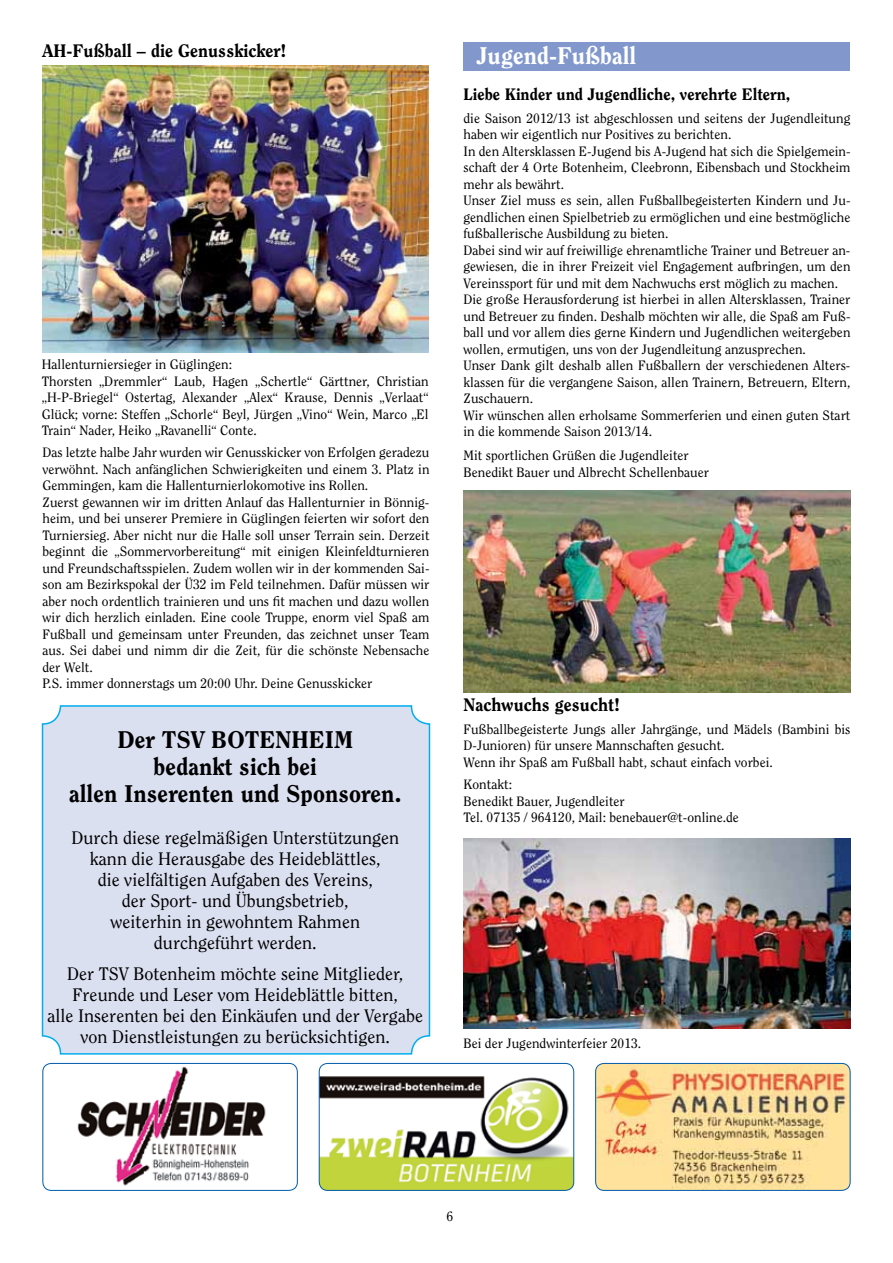
<style>
.page{position:relative;width:893px;height:1263px;background:#fff}
.page>*{position:absolute;margin:0;border:0;box-sizing:border-box;transform-origin:0 0}
.t1{font:800 24px/27px "Clearface";color:#000;text-align:center}
.t2{font:800 24px "Clearface";color:#fff}
.t3{font:18px/21px "Clearface";color:#000;text-align:center}
.t4{font:800 18px "Clearface";color:#000}
.t5{font:800 16.5px "Clearface";color:#000}
.t6{font:13.5px/16.5px "Clearface";color:#000}
</style>
<div class="page">
<img style="left:77px;top:1066px;width:189px;height:120px">
<div style="left:43px;top:1063px;width:255px;height:128px;border:1px solid #005baa;border-radius:9px"></div>
<img style="left:319px;top:1063px;width:255px;height:127px">
<div style="left:319px;top:1063px;width:255px;height:128px;border:1px solid #005baa;border-radius:9px"></div>
<img style="left:596px;top:1063px;width:254px;height:127px">
<div style="left:595px;top:1063px;width:255px;height:128px;border:1px solid #005baa;border-radius:9px"></div>
<img style="left:43px;top:66px;width:386px;height:286px">
<div style="left:43px;top:706px;width:386px;height:348px;background:#dbe0f1;border-radius:18px"></div>
<div style="left:42px;top:705px;width:388px;height:349px;border:2px solid #00aeef;border-radius:18px"></div>
<img style="left:463px;top:491px;width:387px;height:201px">
<div style="left:463px;top:43px;width:387px;height:28px;background:#8298cd"></div>
<img style="left:463px;top:839px;width:387px;height:189px">
<h2 class="t4" style="left:43px;top:39px;width:246px">AH-Fußball – die Genusskicker!</h2>
<p class="t6" style="left:42px;top:356px;width:388px">Hallenturniersieger in Güglingen:<br>Thorsten „Dremmler“ Laub, Hagen „Schertle“ Gärttner, Christian „H-P-Briegel“ Ostertag, Alexander „Alex“ Krause, Dennis „Verlaat“ Glück; vorne: Steffen „Schorle“ Beyl, Jürgen „Vino“ Wein, Marco „El Train“ Nader, Heiko „Ravanelli“ Conte.</p>
<p class="t6" style="left:43px;top:444px;width:388px">Das letzte halbe Jahr wurden wir Genusskicker von Erfolgen geradezu verwöhnt. Nach anfänglichen Schwierigkeiten und einem 3. Platz in Gemmingen, kam die Hallenturnierlokomotive ins Rollen.<br>Zuerst gewannen wir im dritten Anlauf das Hallenturnier in Bönnig&shy;heim, und bei unserer Premiere in Güglingen feierten wir sofort den Turniersieg. Aber nicht nur die Halle soll unser Terrain sein. Derzeit beginnt die „Sommervorbereitung“ mit einigen Kleinfeldturnieren und Freundschaftsspielen. Zudem wollen wir in der kommenden Sai&shy;son am Bezirkspokal der Ü32 im Feld teilnehmen. Dafür müssen wir aber noch ordentlich trainieren und uns fit machen und dazu wollen wir dich herzlich einladen. Eine coole Truppe, enorm viel Spaß am Fußball und gemeinsam unter Freunden, das zeichnet unser Team aus. Sei dabei und nimm dir die Zeit, für die schönste Nebensache der Welt.<br>P.S. immer donnerstags um 20:00 Uhr. Deine Genusskicker</p>
<h1 class="t1" style="left:69px;top:725px;width:334px">Der TSV BOTENHEIM<br>bedankt sich bei<br>allen Inserenten und Sponsoren.</h1>
<h2 class="t3" style="left:71px;top:827px;width:329px">Durch diese regelmäßigen Unterstützungen kann die Herausgabe des Heideblättles,<br>die vielfältigen Aufgaben des Vereins,<br>der Sport- und Übungsbetrieb,<br>weiterhin in gewohntem Rahmen durchgeführt werden.</h2>
<h2 class="t3" style="left:47px;top:963px;width:377px">Der TSV Botenheim möchte seine Mitglieder, Freunde und Leser vom Heideblättle bitten,<br>alle Inserenten bei den Einkäufen und der Vergabe von Dienstleistungen zu berücksichtigen.</h2>
<h1 class="t2" style="left:477px;top:41px;width:161px">Jugend-Fußball</h1>
<p class="t5" style="left:463px;top:85px;width:328px">Liebe Kinder und Jugendliche, verehrte Eltern,</p>
<p class="t6" style="left:463px;top:110px;width:388px">die Saison 2012/13 ist abgeschlossen und seitens der Jugendleitung haben wir eigentlich nur Positives zu berichten.<br>In den Altersklassen E-Jugend bis A-Jugend hat sich die Spielgemein&shy;schaft der 4 Orte Botenheim, Cleebronn, Eibensbach und Stockheim mehr als bewährt.<br>Unser Ziel muss es sein, allen Fußballbegeisterten Kindern und Ju&shy;gendlichen einen Spielbetrieb zu ermöglichen und eine bestmögliche fußballerische Ausbildung zu bieten.<br>Dabei sind wir auf freiwillige ehrenamtliche Trainer und Betreuer an&shy;gewiesen, die in ihrer Freizeit viel Engagement aufbringen, um den Vereinssport für und mit dem Nachwuchs erst möglich zu machen.<br>Die große Herausforderung ist hierbei in allen Altersklassen, Trainer und Betreuer zu finden. Deshalb möchten wir alle, die Spaß am Fuß&shy;ball und vor allem dies gerne Kindern und Jugendlichen weitergeben wollen, ermutigen, uns von der Jugendleitung anzusprechen.<br>Unser Dank gilt deshalb allen Fußballern der verschiedenen Alters&shy;klassen für die vergangene Saison, allen Trainern, Betreuern, Eltern, Zuschauern.<br>Wir wünschen allen erholsame Sommerferien und einen guten Start in die kommende Saison 2013/14.</p>
<p class="t6" style="left:463px;top:447px;width:247px">Mit sportlichen Grüßen die Jugendleiter<br>Benedikt Bauer und Albrecht Schellenbauer</p>
<h2 class="t4" style="left:463px;top:694px;width:158px">Nachwuchs gesucht!</h2>
<p class="t6" style="left:463px;top:721px;width:388px">Fußballbegeisterte Jungs aller Jahrgänge, und Mädels (Bambini bis<br>D-Junioren) für unsere Mannschaften gesucht.<br>Wenn ihr Spaß am Fußball habt, schaut einfach vorbei.</p>
<p class="t6" style="left:463px;top:776px;width:277px">Kontakt:<br>Benedikt Bauer, Jugendleiter<br>Tel. 07135 / 964120, Mail: benebauer@t-online.de</p>
<p class="t6" style="left:463px;top:1034px;width:179px">Bei der Jugendwinterfeier 2013.</p>
<p class="t6" style="left:446px;top:1207px;width:8px">6</p>
</div>
